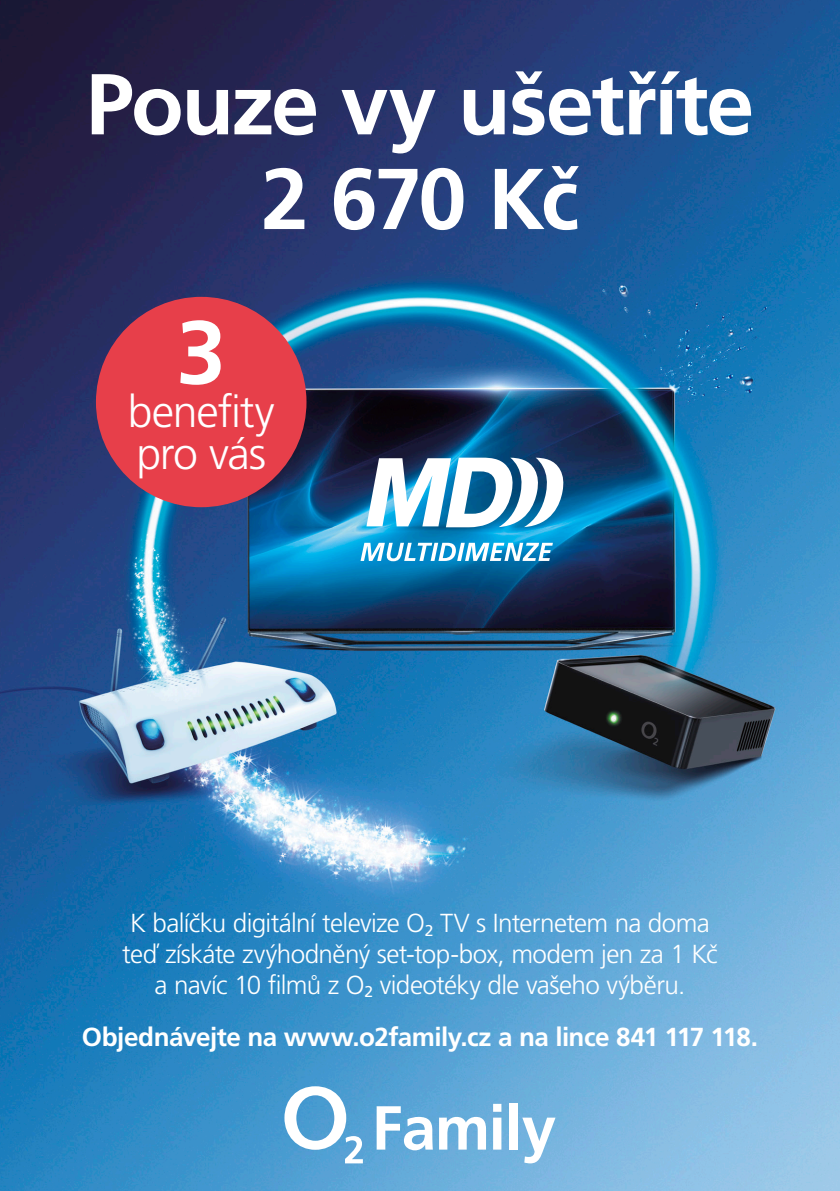
<style>
.page{position:relative;width:840px;height:1191px;background:#fff}
.page>*{position:absolute;margin:0;border:0;box-sizing:border-box;transform-origin:0 0}
.t1{font:700 89.4px "Frutiger CE";color:#fff}
.t2{font:700 86.2px/94.6px "Frutiger CE";letter-spacing:-.03em;color:#fff;text-align:center}
.t3{font:300 44.6px/42px "Frutiger CE";letter-spacing:-.03em;color:#fff}
.t4{font:300 26px/30.6px "Frutiger CE";letter-spacing:-.025em;color:#fff;text-align:center}
.t5{font:700 26px "Frutiger CE";letter-spacing:-.02em;color:#fff}
</style>
<div class="page">
<img style="left:0;top:0;width:839px;height:1191px">
<svg style="left:284px;top:1086px;width:78px;height:77px"></svg>
<svg style="left:376px;top:1106px;width:56px;height:44px"></svg>
<svg style="left:439px;top:1116px;width:47px;height:33px"></svg>
<svg style="left:493px;top:1103px;width:8px;height:46px"></svg>
<div style="left:509px;top:1103px;width:8px;height:46px;background:#fff"></div>
<svg style="left:522px;top:1117px;width:33px;height:46px"></svg>
<div style="left:96px;top:297px;width:210px;height:210px;background:#e73f4a;border-radius:50%"></div>
<svg style="left:366px;top:457px;width:197px;height:70px"></svg>
<svg style="left:360px;top:543px;width:192px;height:18px"></svg>
<h2 class="t2" style="left:86px;top:57px;width:669px">Pouze vy ušetříte<br>2 670 Kč</h2>
<h1 class="t1" style="left:176px;top:302px;width:51px">3</h1>
<h3 class="t3" style="left:128px;top:390px;width:148px">benefity pro vás</h3>
<p class="t4" style="left:122px;top:908px;width:596px">K balíčku digitální televize O<sub>2</sub> TV s Internetem na doma teď získáte zvýhodněný set-top-box, modem jen za 1 Kč a navíc 10 filmů z O<sub>2</sub> videotéky dle vašeho výběru.</p>
<p class="t5" style="left:82px;top:1022px;width:677px">Objednávejte na www.o2family.cz a na lince 841 117 118.</p>
</div>
